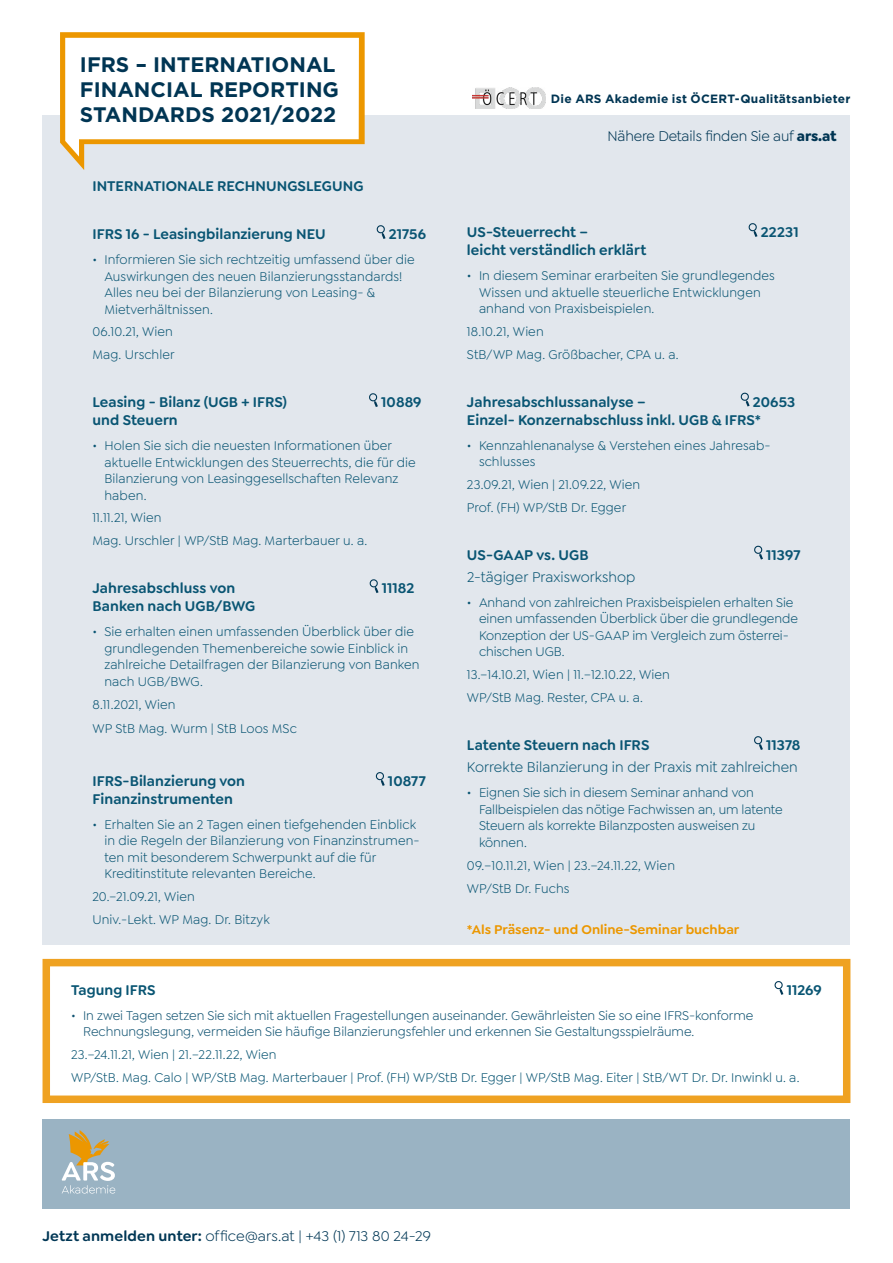
<style>
.page{position:relative;width:893px;height:1263px;background:#fff}
.page>*{position:absolute;margin:0;border:0;box-sizing:border-box;transform-origin:0 0}
.t1{font:700 21px/25.2px "Gotham";color:#003553}
.t2{font:600 15px/18px "Goldplay";letter-spacing:.005em;color:#095573}
.t3{font:15px "Goldplay";letter-spacing:.005em;color:#095573}
.t4{font:15px "Goldplay";color:#003755}
.t5{font:15px "Goldplay";letter-spacing:-.01em;color:#003553}
.t6{font:13.5px/16.5px "Goldplay";letter-spacing:.005em;color:#095573}
.t7{font:13.5px/16.5px "Goldplay";letter-spacing:-.005em;color:#0f5271}
.t8{font:600 13.5px "Goldplay";color:#ec9700}
.t9{font:700 12px "Gotham";letter-spacing:.02em;color:#003553}
.s1{font-weight:700}
.s2{font-weight:600}
</style>
<div class="page">
<div style="left:43px;top:116px;width:807px;height:829px;background:#e2e7ed"></div>
<img style="left:473px;top:88px;width:73px;height:21px">
<svg style="left:376px;top:225px;width:10px;height:14px"></svg>
<svg style="left:369px;top:393px;width:9px;height:14px"></svg>
<svg style="left:369px;top:579px;width:10px;height:14px"></svg>
<svg style="left:375px;top:772px;width:10px;height:14px"></svg>
<svg style="left:748px;top:223px;width:10px;height:14px"></svg>
<svg style="left:740px;top:392px;width:10px;height:15px"></svg>
<svg style="left:754px;top:545px;width:9px;height:15px"></svg>
<svg style="left:754px;top:736px;width:9px;height:14px"></svg>
<div style="left:43px;top:1120px;width:807px;height:89px;background:#9ab3c3"></div>
<svg style="left:61px;top:1130px;width:54px;height:63px"></svg>
<svg style="left:60px;top:32px;width:305px;height:138px"></svg>
<div style="left:43px;top:959px;width:807px;height:144px;background:#fff;border:8px solid #efa222"></div>
<svg style="left:774px;top:981px;width:10px;height:14px"></svg>
<h1 class="t1" style="left:80px;top:51px;width:261px">IFRS – INTERNATIONAL<br>FINANCIAL REPORTING<br>STANDARDS 2021/2022</h1>
<p class="t2" style="left:92px;top:177px;width:273px">INTERNATIONALE RECHNUNGSLEGUNG</p>
<p class="t2" style="left:92px;top:225px;width:235px">IFRS 16 - Leasingbilanzierung NEU</p>
<p class="t2" style="left:389px;top:225px;width:39px">21756</p>
<p class="t6" style="left:104px;top:251px;width:312px;text-indent:-12px">• Informieren Sie sich rechtzeitig umfassend über die Auswirkungen des neuen Bilanzierungsstandards!<br>Alles neu bei der Bilanzierung von Leasing- &amp; Mietverhältnissen.</p>
<p class="t6" style="left:92px;top:320px;width:84px;line-height:23px">06.10.21, Wien<br>Mag. Urschler</p>
<p class="t2" style="left:92px;top:393px;width:196px">Leasing - Bilanz (UGB + IFRS)</p>
<p class="t2" style="left:381px;top:393px;width:42px">10889</p>
<p class="t2" style="left:92px;top:411px;width:87px">und Steuern</p>
<p class="t6" style="left:104px;top:437px;width:313px;text-indent:-12px">• Holen Sie sich die neuesten Informationen über aktuelle Entwicklungen des Steuerrechts, die für die Bilanzierung von Leasinggesellschaften Relevanz haben.</p>
<p class="t6" style="left:92px;top:506px;width:276px;line-height:23px">11.11.21, Wien<br>Mag. Urschler | WP/StB Mag. Marterbauer u. a.</p>
<p class="t2" style="left:92px;top:579px;width:144px">Jahresabschluss von</p>
<p class="t2" style="left:382px;top:579px;width:34px">11182</p>
<p class="t2" style="left:92px;top:597px;width:164px">Banken nach UGB/BWG</p>
<p class="t6" style="left:104px;top:623px;width:317px;text-indent:-12px">• Sie erhalten einen umfassenden Überblick über die grundlegenden Themenbereiche sowie Einblick in zahlreiche Detailfragen der Bilanzierung von Banken nach UGB/BWG.</p>
<p class="t6" style="left:92px;top:692px;width:206px;line-height:24.5px">8.11.2021, Wien<br>WP StB Mag. Wurm | StB Loos MSc</p>
<p class="t2" style="left:92px;top:772px;width:154px">IFRS-Bilanzierung von</p>
<p class="t2" style="left:388px;top:772px;width:39px">10877</p>
<p class="t2" style="left:92px;top:790px;width:142px">Finanzinstrumenten</p>
<p class="t6" style="left:104px;top:816px;width:317px;text-indent:-12px">• Erhalten Sie an 2 Tagen einen tiefgehenden Einblick in die Regeln der Bilanzierung von Finanzinstrumen&shy;ten mit besonderem Schwerpunkt auf die für Kreditinstitute relevanten Bereiche.</p>
<p class="t6" style="left:92px;top:885px;width:179px;line-height:23px">20.–21.09.21, Wien<br>Univ.-Lekt. WP Mag. Dr. Bitzyk</p>
<p class="t9" style="left:551px;top:91px;width:301px">Die ARS Akademie ist ÖCERT-Qualitätsanbieter</p>
<p class="t5" style="left:607px;top:127px;width:231px">Nähere Details finden Sie auf <span class="s1">ars.at</span></p>
<p class="t2" style="left:467px;top:223px;width:123px">US-Steuerrecht –</p>
<p class="t2" style="left:761px;top:223px;width:39px">22231</p>
<p class="t2" style="left:467px;top:241px;width:181px">leicht verständlich erklärt</p>
<p class="t6" style="left:479px;top:267px;width:297px;text-indent:-12px">• In diesem Seminar erarbeiten Sie grundlegendes<br>Wissen und aktuelle steuerliche Entwicklungen anhand von Praxisbeispielen.</p>
<p class="t6" style="left:467px;top:320px;width:213px;line-height:23px">18.10.21, Wien<br>StB/WP Mag. Größbacher, CPA u. a.</p>
<p class="t2" style="left:467px;top:392px;width:180px">Jahresabschlussanalyse –</p>
<p class="t2" style="left:467px;top:392px;width:330px;text-indent:286px">20653<br>Einzel- Konzernabschluss inkl. UGB &amp; IFRS*</p>
<p class="t6" style="left:479px;top:437px;width:293px;text-indent:-12px">• Kennzahlenanalyse &amp; Verstehen eines Jahresab&shy;schlusses</p>
<p class="t6" style="left:467px;top:473px;width:175px;line-height:23px">23.09.21, Wien | 21.09.22, Wien<br>Prof. (FH) WP/StB Dr. Egger</p>
<p class="t2" style="left:467px;top:545px;width:123px">US-GAAP vs. UGB</p>
<p class="t2" style="left:766px;top:545px;width:36px">11397</p>
<p class="t3" style="left:467px;top:569px;width:170px">2-tägiger Praxisworkshop</p>
<p class="t6" style="left:479px;top:594px;width:321px;text-indent:-12px">• Anhand von zahlreichen Praxisbeispielen erhalten Sie einen umfassenden Überblick über die grundlegende Konzeption der US-GAAP im Vergleich zum österrei&shy;chischen UGB.</p>
<p class="t6" style="left:467px;top:663px;width:204px;line-height:23px">13.–14.10.21, Wien | 11.–12.10.22, Wien<br>WP/StB Mag. Rester, CPA u. a.</p>
<p class="t2" style="left:467px;top:736px;width:184px">Latente Steuern nach IFRS</p>
<p class="t2" style="left:766px;top:736px;width:36px">11378</p>
<p class="t3" style="left:467px;top:759px;width:332px">Korrekte Bilanzierung in der Praxis mit zahlreichen</p>
<p class="t6" style="left:479px;top:785px;width:305px;text-indent:-12px">• Eignen Sie sich in diesem Seminar anhand von Fallbeispielen das nötige Fachwissen an, um latente Steuern als korrekte Bilanzposten ausweisen zu können.</p>
<p class="t6" style="left:467px;top:854px;width:210px;line-height:23px">09.–10.11.21, Wien | 23.–24.11.22, Wien<br>WP/StB Dr. Fuchs</p>
<p class="t8" style="left:467px;top:921px;width:274px">*Als Präsenz- und Online-Seminar buchbar</p>
<p class="t2" style="left:71px;top:981px;width:86px">Tagung IFRS</p>
<p class="t2" style="left:787px;top:981px;width:37px">11269</p>
<p class="t7" style="left:83px;top:1007px;width:672px;text-indent:-12px">• In zwei Tagen setzen Sie sich mit aktuellen Fragestellungen auseinander. Gewährleisten Sie so eine IFRS-konforme<br>Rechnungslegung, vermeiden Sie häufige Bilanzierungsfehler und erkennen Sie Gestaltungsspielräume.</p>
<p class="t6" style="left:71px;top:1043px;width:730px;line-height:23px">23.–24.11.21, Wien | 21.–22.11.22, Wien<br>WP/StB. Mag. Calo | WP/StB Mag. Marterbauer | Prof. (FH) WP/StB Dr. Egger | WP/StB Mag. Eiter | StB/WT Dr. Dr. Inwinkl u. a.</p>
<p class="t4" style="left:43px;top:1227px;width:390px"><span class="s2">Jetzt anmelden unter:</span> office@ars.at | +43 (1) 713 80 24-29</p>
</div>
